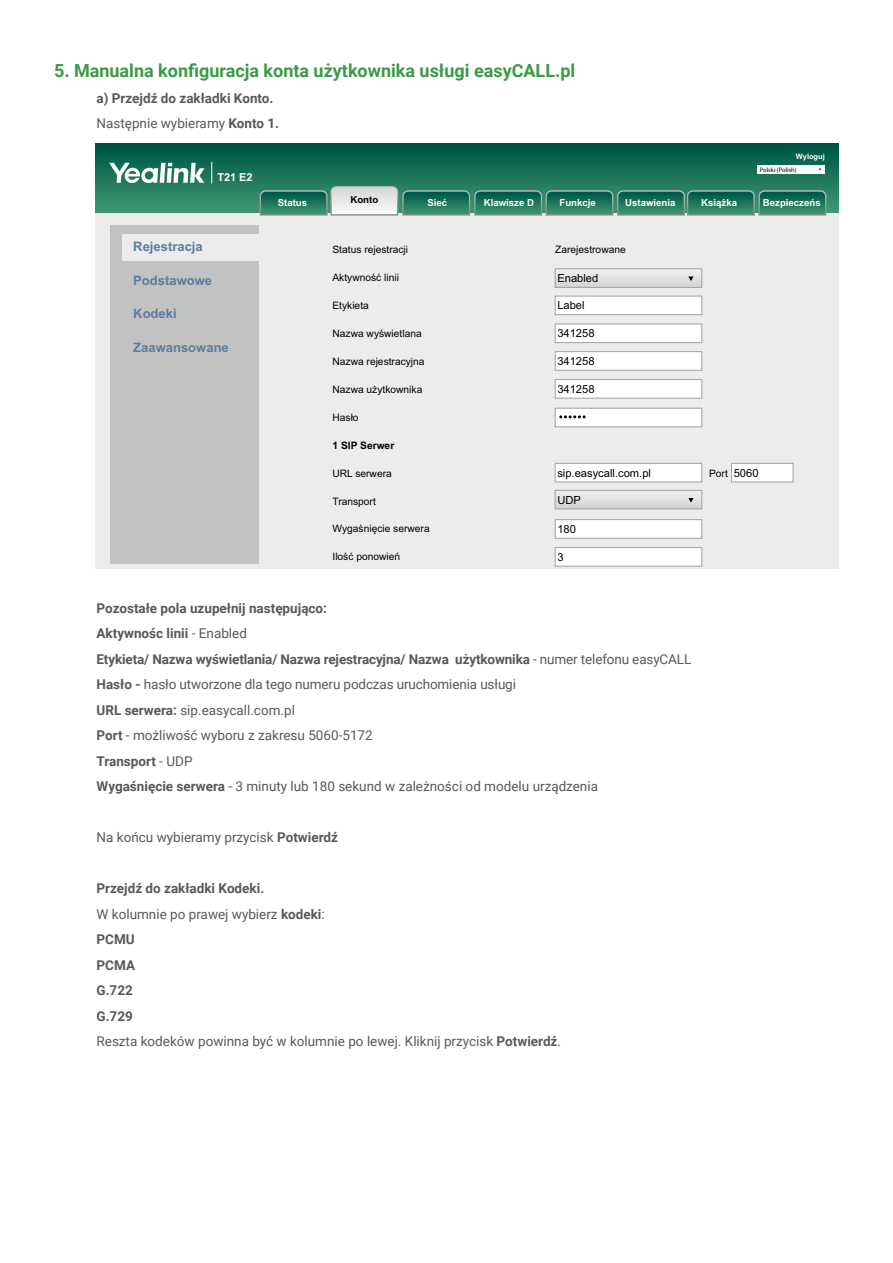
<style>
.page{position:relative;width:893px;height:1263px;background:#fff}
.page>*{position:absolute;margin:0;border:0;box-sizing:border-box;transform-origin:0 0}
.H2{font:700 18px "Roboto";color:#3b9a46}
.t1{font:13.5px "Roboto";color:#58595b}
.t2{font:700 13.5px "Roboto";color:#58595b}
.t3{font:700 13.05px "Arial";color:#5d7b9c}
.t4{font:11.1px "Arial";color:#000}
.t5{font:700 10.95px "Arial";color:#fff}
.t6{font:10.2px "Arial";color:#000}
.t7{font:700 10.2px "Arial";color:#000}
.t8{font:700 9.6px "Arial";color:#fff}
.t9{font:700 9.6px "Arial";color:#000}
.t10{font:700 7.5px "Arial";color:#fff}
.t11{font:6.45px "Myriad Pro";color:#000}
.s1{font-weight:700}
.s2{font-weight:400}
</style>
<div class="page">
<div style="left:95px;top:144px;width:744px;height:70px;background:linear-gradient(to bottom,#005444,#409973)"></div>
<svg style="left:109px;top:163px;width:96px;height:20px"></svg>
<svg style="left:211px;top:162px;width:1px;height:21px"></svg>
<div style="left:95px;top:214px;width:744px;height:355px;background:#ececeb"></div>
<div style="left:110px;top:225px;width:148px;height:339px;background:#c1c3c3"></div>
<div style="left:122px;top:234px;width:150px;height:26px;background:#ececeb"></div>
<div style="left:555px;top:296px;width:147px;height:19px;background:#fff;border:1px solid #9fa1a4"></div>
<div style="left:555px;top:324px;width:147px;height:19px;background:#fff;border:1px solid #9fa1a4"></div>
<div style="left:555px;top:351px;width:147px;height:20px;background:#fff;border:1px solid #9fa1a4"></div>
<div style="left:555px;top:379px;width:147px;height:20px;background:#fff;border:1px solid #9fa1a4"></div>
<div style="left:555px;top:408px;width:147px;height:19px;background:#fff;border:1px solid #9fa1a4"></div>
<div style="left:555px;top:463px;width:147px;height:19px;background:#fff;border:1px solid #9fa1a4"></div>
<div style="left:555px;top:519px;width:147px;height:20px;background:#fff;border:1px solid #9fa1a4"></div>
<div style="left:555px;top:548px;width:147px;height:18px;background:#fff"></div>
<div style="left:555px;top:547px;width:147px;height:20px;border:1px solid #9fa1a4"></div>
<div style="left:555px;top:490px;width:147px;height:19px;background:linear-gradient(to right,#e2e3e2,#e2e2e1)"></div>
<div style="left:555px;top:490px;width:147px;height:19px;border:1px solid #9fa1a4"></div>
<div style="left:731px;top:463px;width:62px;height:19px;background:#fff;border:1px solid #9fa1a4"></div>
<svg style="left:559px;top:415px;width:27px;height:3px"></svg>
<svg style="left:688px;top:498px;width:5px;height:5px"></svg>
<div style="left:555px;top:269px;width:147px;height:18px;background:linear-gradient(to right,#e1e2e1,#e1e2e1)"></div>
<div style="left:555px;top:268px;width:147px;height:20px;border:1px solid #9fa1a4"></div>
<svg style="left:688px;top:276px;width:5px;height:5px"></svg>
<svg style="left:259px;top:185px;width:568px;height:31px;background:#458a75"></svg>
<div style="left:757px;top:165px;width:67px;height:9px;background:#fff"></div>
<h1 class="H2" style="left:54px;top:58px;width:523px">5. Manualna konfiguracja konta użytkownika usługi easyCALL.pl</h1>
<p class="t2" style="left:97px;top:89px;width:178px">a) Przejdź do zakładki Konto.</p>
<p class="t1" style="left:97px;top:114px;width:184px">Następnie wybieramy <span class="s1">Konto 1.</span></p>
<p class="t5" style="left:217px;top:170px;width:37px">T21 E2</p>
<p class="t10" style="left:796px;top:151px;width:30px">Wyloguj</p>
<p class="t11" style="left:760px;top:166px;width:38px">Polski (Polish)</p>
<p class="t3" style="left:133px;top:238px;width:71px">Rejestracja</p>
<p class="t3" style="left:133px;top:271px;width:80px">Podstawowe</p>
<p class="t3" style="left:133px;top:305px;width:45px">Kodeki</p>
<p class="t3" style="left:133px;top:338px;width:97px">Zaawansowane</p>
<p class="t9" style="left:350px;top:193px;width:29px">Konto</p>
<p class="t8" style="left:427px;top:196px;width:21px">Sieć</p>
<p class="t8" style="left:559px;top:196px;width:38px">Funkcje</p>
<p class="t8" style="left:625px;top:196px;width:52px">Ustawienia</p>
<p class="t8" style="left:701px;top:196px;width:37px">Książka</p>
<p class="t8" style="left:763px;top:196px;width:59px">Bezpieczeńs</p>
<p class="t8" style="left:278px;top:196px;width:31px">Status</p>
<p class="t8" style="left:484px;top:196px;width:52px">Klawisze D</p>
<p class="t6" style="left:332px;top:243px;width:77px">Status rejestracji</p>
<p class="t6" style="left:332px;top:270px;width:68px">Aktywność linii</p>
<p class="t6" style="left:332px;top:298px;width:38px">Etykieta</p>
<p class="t6" style="left:332px;top:326px;width:91px">Nazwa wyświetlana</p>
<p class="t6" style="left:332px;top:354px;width:94px">Nazwa rejestracyjna</p>
<p class="t6" style="left:332px;top:382px;width:91px">Nazwa użytkownika</p>
<p class="t6" style="left:332px;top:410px;width:28px">Hasło</p>
<p class="t7" style="left:332px;top:438px;width:63px">1 SIP Serwer</p>
<p class="t6" style="left:332px;top:466px;width:61px">URL serwera</p>
<p class="t6" style="left:332px;top:494px;width:45px">Transport</p>
<p class="t6" style="left:332px;top:522px;width:99px">Wygaśnięcie serwera</p>
<p class="t6" style="left:332px;top:550px;width:69px">Ilość ponowień</p>
<p class="t6" style="left:555px;top:242px;width:72px">Zarejestrowane</p>
<p class="t4" style="left:557px;top:271px;width:42px">Enabled</p>
<p class="t4" style="left:557px;top:298px;width:29px">Label</p>
<p class="t4" style="left:557px;top:326px;width:39px">341258</p>
<p class="t4" style="left:557px;top:353px;width:39px">341258</p>
<p class="t4" style="left:557px;top:381px;width:39px">341258</p>
<p class="t4" style="left:557px;top:465px;width:95px">sip.easycall.com.pl</p>
<p class="t4" style="left:557px;top:492px;width:25px">UDP</p>
<p class="t4" style="left:557px;top:521px;width:20px">180</p>
<p class="t4" style="left:557px;top:549px;width:8px">3</p>
<p class="t4" style="left:734px;top:465px;width:26px">5060</p>
<p class="t6" style="left:709px;top:466px;width:20px">Port</p>
<p class="t2" style="left:97px;top:599px;width:232px">Pozostałe pola uzupełnij następująco:</p>
<p class="t2" style="left:97px;top:624px;width:152px">Aktywnośc linii <span class="s2">- Enabled</span></p>
<p class="t2" style="left:97px;top:650px;width:596px">Etykieta/ Nazwa wyświetlania/ Nazwa rejestracyjna/ Nazwa użytkownika <span class="s2">- numer telefonu easyCALL</span></p>
<p class="t1" style="left:97px;top:675px;width:421px"><span class="s1">Hasło -</span> hasło utworzone dla tego numeru podczas uruchomienia usługi</p>
<p class="t1" style="left:97px;top:701px;width:200px"><span class="s1">URL serwera:</span> sip.easycall.com.pl</p>
<p class="t1" style="left:97px;top:726px;width:278px"><span class="s1">Port</span> - możliwość wyboru z zakresu 5060-5172</p>
<p class="t2" style="left:97px;top:752px;width:97px">Transport <span class="s2">- UDP</span></p>
<p class="t1" style="left:97px;top:777px;width:503px"><span class="s1">Wygaśnięcie serwera</span> - 3 minuty lub 180 sekund w zależności od modelu urządzenia</p>
<p class="t1" style="left:97px;top:828px;width:243px">Na końcu wybieramy przycisk <span class="s1">Potwierdź</span></p>
<p class="t2" style="left:97px;top:879px;width:169px">Przejdź do zakładki Kodeki.</p>
<p class="t1" style="left:97px;top:905px;width:230px">W kolumnie po prawej wybierz <span class="s1">kodeki</span>:</p>
<p class="t2" style="left:97px;top:930px;width:40px">PCMU</p>
<p class="t2" style="left:97px;top:956px;width:40px">PCMA</p>
<p class="t2" style="left:97px;top:981px;width:38px">G.722</p>
<p class="t2" style="left:97px;top:1007px;width:38px">G.729</p>
<p class="t1" style="left:97px;top:1032px;width:466px">Reszta kodeków powinna być w kolumnie po lewej. Kliknij przycisk <span class="s1">Potwierdź</span>.</p>
</div>
